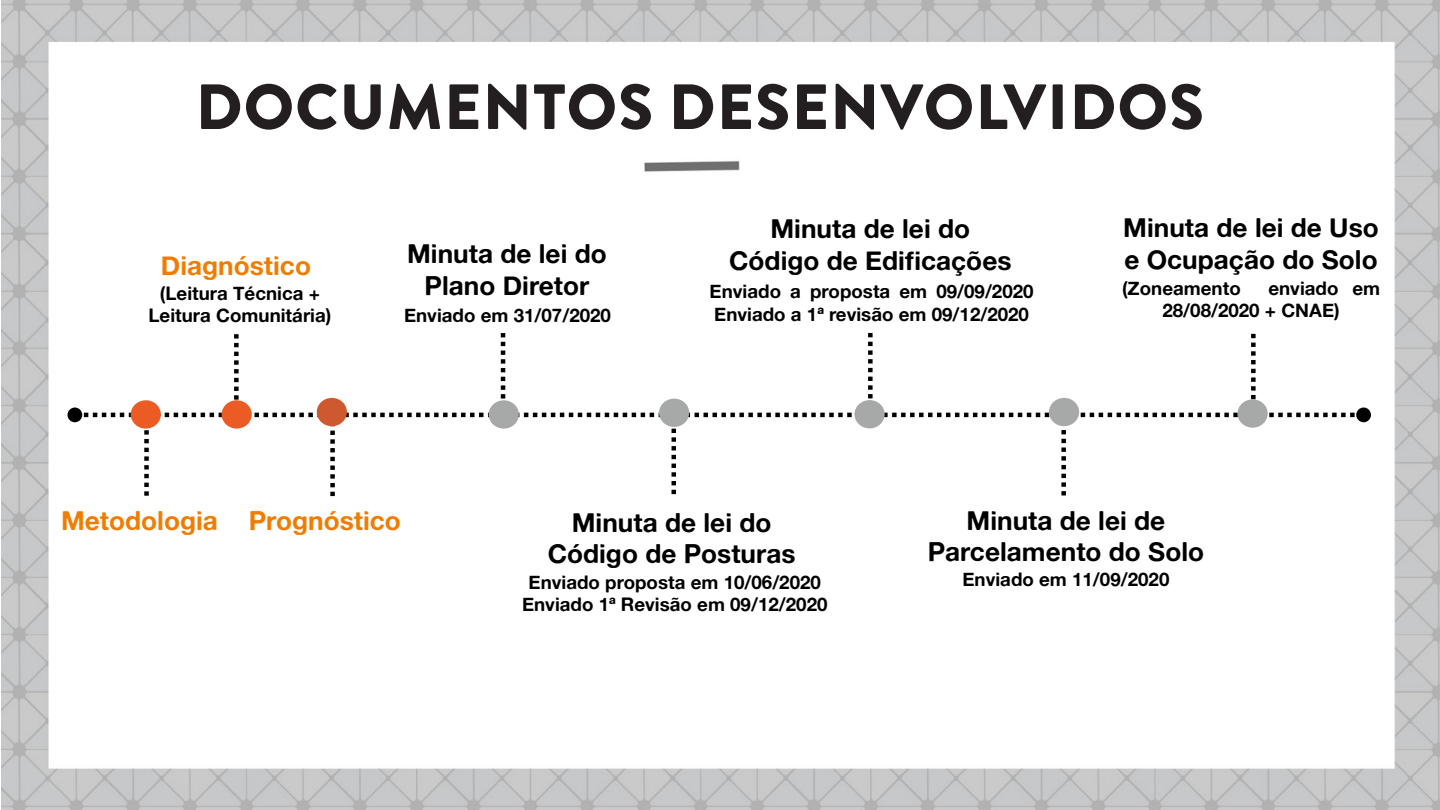
<style>
.page{position:relative;width:1440px;height:810px;background:#fff}
.page>*{position:absolute;margin:0;border:0;box-sizing:border-box;transform-origin:0 0}
.t1{font:900 63.75px "Brandon Grotesque";letter-spacing:.02em;color:#231f20}
.t2{font:26.25px "Alte Haas Grotesk Bold";color:#000001}
.t3{font:26.25px "Alte Haas Grotesk Bold";color:#f07d00}
.t4{font:18.75px/22.5px "Alte Haas Grotesk Bold";color:#000001}
</style>
<div class="page">
<img style="left:2px;top:0;width:1438px;height:810px">
<div style="left:67px;top:408px;width:15px;height:14px;background:#000001;border-radius:50%"></div>
<div style="left:1356px;top:408px;width:15px;height:14px;background:#000001;border-radius:50%"></div>
<svg style="left:75px;top:333px;width:1289px;height:163px"></svg>
<div style="left:317px;top:398px;width:30px;height:28px;background:#cf592f;border-radius:50%"></div>
<p class="t1" style="left:196px;top:62px;width:1010px">DOCUMENTOS DESENVOLVIDOS</p>
<p class="t3" style="left:161px;top:249px;width:152px">Diagnóstico</p>
<p class="t4" style="left:160px;top:281px;width:162px">(Leitura Técnica +</p>
<p class="t4" style="left:149px;top:304px;width:184px">Leitura Comunitária)</p>
<p class="t2" style="left:407px;top:238px;width:201px">Minuta de lei do</p>
<p class="t2" style="left:425px;top:269px;width:166px">Plano Diretor</p>
<p class="t4" style="left:404px;top:304px;width:209px">Enviado em 31/07/2020</p>
<p class="t2" style="left:770px;top:213px;width:201px">Minuta de lei do</p>
<p class="t2" style="left:729px;top:244px;width:284px">Código de Edificações</p>
<p class="t4" style="left:710px;top:280px;width:326px">Enviado a proposta em 09/09/2020<br>Enviado a 1ª revisão em 09/12/2020</p>
<p class="t2" style="left:1123px;top:212px;width:257px">Minuta de lei de Uso</p>
<p class="t2" style="left:1124px;top:243px;width:255px">e Ocupação do Solo</p>
<p class="t4" style="left:1122px;top:277px;width:120px">(Zoneamento</p>
<p class="t4" style="left:1162px;top:277px;width:219px;text-indent:106px">enviado em<br>28/08/2020 + CNAE)</p>
<p class="t3" style="left:61px;top:504px;width:158px">Metodologia</p>
<p class="t3" style="left:249px;top:504px;width:154px">Prognóstico</p>
<p class="t2" style="left:572px;top:506px;width:201px">Minuta de lei do</p>
<p class="t2" style="left:548px;top:538px;width:249px">Código de Posturas</p>
<p class="t4" style="left:529px;top:570px;width:294px">Enviado proposta em 10/06/2020</p>
<p class="t4" style="left:522px;top:593px;width:307px">Enviado 1ª Revisão em 09/12/2020</p>
<p class="t2" style="left:967px;top:504px;width:200px">Minuta de lei de</p>
<p class="t2" style="left:928px;top:536px;width:278px">Parcelamento do Solo</p>
<p class="t4" style="left:962px;top:568px;width:209px">Enviado em 11/09/2020</p>
</div>
